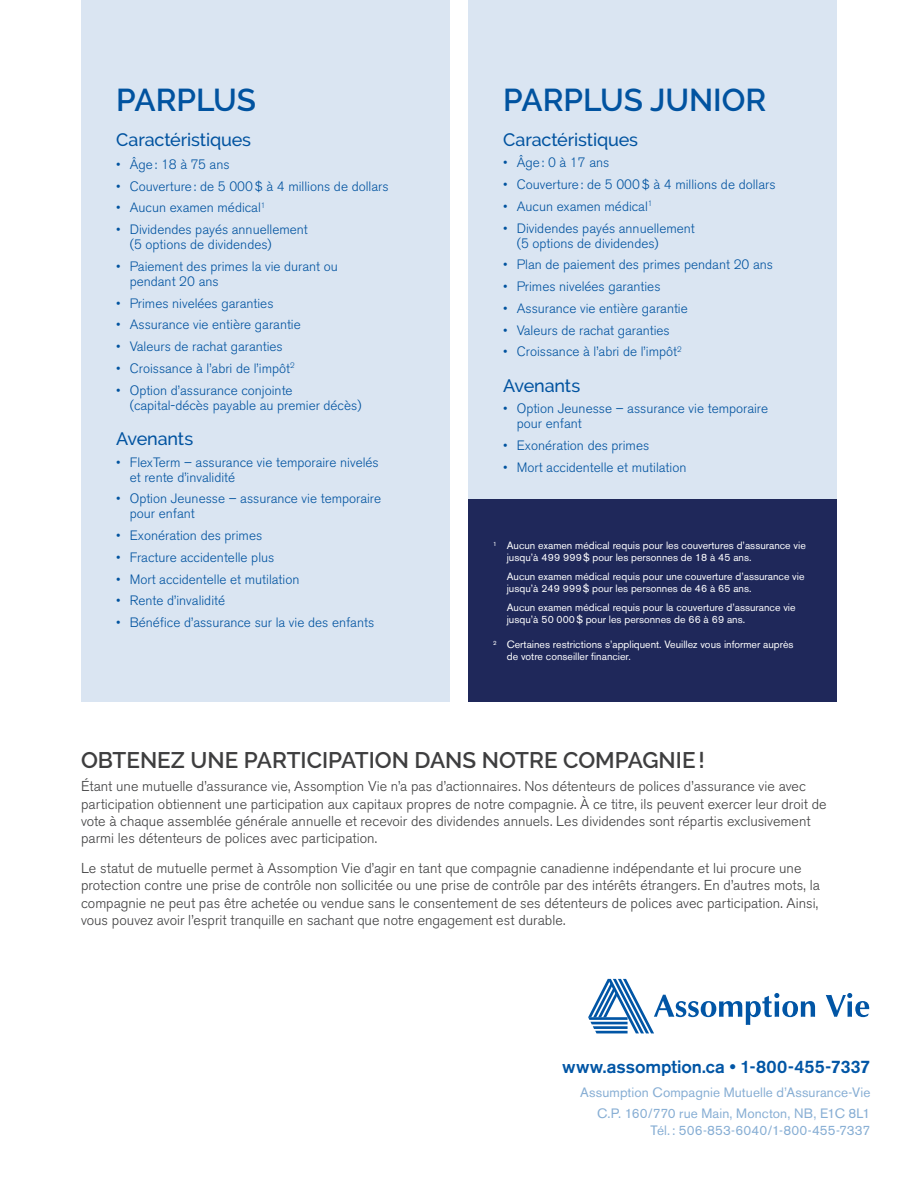
<style>
.page{position:relative;width:918px;height:1188px;background:#fff}
.page>*{position:absolute;margin:0;border:0;box-sizing:border-box;transform-origin:0 0}
.t1{font:600 31.5px "Raleway";color:#0153a0}
.t2{font:600 22.5px "Raleway";color:#3e3e3f}
.t3{font:500 18px "Raleway";letter-spacing:-.01em;color:#0153a0}
.t4{font:500 18px "Akzidenz Grotesk BE";letter-spacing:-.005em;color:#0155a5}
.t5{font:300 14.25px/17.1px "Akzidenz Grotesk BE";color:#3e3e3f}
.t6{font:300 13.5px/15px "Akzidenz Grotesk BE";color:#0153a0}
.t7{font:13.5px/21px "Akzidenz Grotesk BE";letter-spacing:.01em;color:#87aed4;text-align:right}
.t8{font:10.5px/12px "Akzidenz Grotesk BE";color:#fff}
</style>
<div class="page">
<svg style="left:588px;top:979px;width:227px;height:54px"></svg>
<svg style="left:826px;top:993px;width:43px;height:24px"></svg>
<div style="left:81px;top:0;width:369px;height:702px;background:#dae5f2"></div>
<div style="left:468px;top:0;width:369px;height:702px;background:#dae5f2"></div>
<div style="left:468px;top:500px;width:369px;height:202px;background:#1f285a"></div>
<h1 class="t1" style="left:116px;top:81px;width:141px">PARPLUS</h1>
<h3 class="t3" style="left:116px;top:129px;width:136px">Caractéristiques</h3>
<p class="t6" style="left:116px;top:157px;width:115px">• Âge: 18 à 75 ans</p>
<p class="t6" style="left:116px;top:179px;width:274px">• Couverture: de 5 000$ à 4 millions de dollars</p>
<p class="t6" style="left:116px;top:201px;width:151px">• Aucun examen médical<sup>1</sup></p>
<p class="t6" style="left:130px;top:222px;width:180px;text-indent:-14px">• Dividendes payés annuellement (5 options de dividendes)</p>
<p class="t6" style="left:130px;top:259px;width:210px;text-indent:-14px">• Paiement des primes la vie durant ou pendant 20 ans</p>
<p class="t6" style="left:116px;top:296px;width:159px">• Primes nivelées garanties</p>
<p class="t6" style="left:116px;top:318px;width:186px">• Assurance vie entière garantie</p>
<p class="t6" style="left:116px;top:339px;width:168px">• Valeurs de rachat garanties</p>
<p class="t6" style="left:116px;top:361px;width:180px">• Croissance à l’abri de l’impôt<sup>2</sup></p>
<p class="t6" style="left:130px;top:383px;width:233px;text-indent:-14px">• Option d’assurance conjointe (capital-décès payable au premier décès)</p>
<h3 class="t3" style="left:116px;top:428px;width:78px">Avenants</h3>
<p class="t6" style="left:130px;top:455px;width:250px;text-indent:-14px">• FlexTerm – assurance vie temporaire nivelés et rente d’invalidité</p>
<p class="t6" style="left:130px;top:491px;width:253px;text-indent:-14px">• Option Jeunesse – assurance vie temporaire pour enfant</p>
<p class="t6" style="left:116px;top:528px;width:147px">• Exonération des primes</p>
<p class="t6" style="left:116px;top:550px;width:160px">• Fracture accidentelle plus</p>
<p class="t6" style="left:116px;top:572px;width:185px">• Mort accidentelle et mutilation</p>
<p class="t6" style="left:116px;top:593px;width:110px">• Rente d’invalidité</p>
<p class="t6" style="left:116px;top:615px;width:259px">• Bénéfice d’assurance sur la vie des enfants</p>
<h1 class="t1" style="left:503px;top:81px;width:265px">PARPLUS JUNIOR</h1>
<h3 class="t3" style="left:503px;top:129px;width:136px">Caractéristiques</h3>
<p class="t6" style="left:503px;top:156px;width:108px">• Âge: 0 à 17 ans</p>
<p class="t6" style="left:503px;top:177px;width:274px">• Couverture: de 5 000$ à 4 millions de dollars</p>
<p class="t6" style="left:503px;top:199px;width:151px">• Aucun examen médical<sup>1</sup></p>
<p class="t6" style="left:517px;top:221px;width:180px;text-indent:-14px">• Dividendes payés annuellement (5 options de dividendes)</p>
<p class="t6" style="left:503px;top:258px;width:271px">• Plan de paiement des primes pendant 20 ans</p>
<p class="t6" style="left:503px;top:279px;width:159px">• Primes nivelées garanties</p>
<p class="t6" style="left:503px;top:301px;width:186px">• Assurance vie entière garantie</p>
<p class="t6" style="left:503px;top:323px;width:168px">• Valeurs de rachat garanties</p>
<p class="t6" style="left:503px;top:345px;width:180px">• Croissance à l’abri de l’impôt<sup>2</sup></p>
<h3 class="t3" style="left:503px;top:375px;width:78px">Avenants</h3>
<p class="t6" style="left:517px;top:401px;width:253px;text-indent:-14px">• Option Jeunesse – assurance vie temporaire pour enfant</p>
<p class="t6" style="left:503px;top:438px;width:147px">• Exonération des primes</p>
<p class="t6" style="left:503px;top:460px;width:185px">• Mort accidentelle et mutilation</p>
<p class="t8" style="left:507px;top:540px;width:301px;text-indent:-14px"><sup>1</sup> Aucun examen médical requis pour les couvertures d’assurance vie jusqu’à 499 999$ pour les personnes de 18 à 45 ans.</p>
<p class="t8" style="left:507px;top:570px;width:299px">Aucun examen médical requis pour une couverture d’assurance vie jusqu’à 249 999$ pour les personnes de 46 à 65 ans.</p>
<p class="t8" style="left:507px;top:601px;width:290px">Aucun examen médical requis pour la couverture d’assurance vie jusqu’à 50 000$ pour les personnes de 66 à 69 ans.</p>
<p class="t8" style="left:507px;top:639px;width:288px;text-indent:-14px"><sup>2</sup> Certaines restrictions s’appliquent. Veuillez vous informer auprès de votre conseiller financier.</p>
<h2 class="t2" style="left:81px;top:747px;width:625px">OBTENEZ UNE PARTICIPATION DANS NOTRE COMPAGNIE!</h2>
<p class="t5" style="left:81px;top:778px;width:747px">Étant une mutuelle d’assurance vie, Assomption Vie n’a pas d’actionnaires. Nos détenteurs de polices d’assurance vie avec participation obtiennent une participation aux capitaux propres de notre compagnie. À ce titre, ils peuvent exercer leur droit de vote à chaque assemblée générale annuelle et recevoir des dividendes annuels. Les dividendes sont répartis exclusivement parmi les détenteurs de polices avec participation.</p>
<p class="t5" style="left:81px;top:860px;width:740px">Le statut de mutuelle permet à Assomption Vie d’agir en tant que compagnie canadienne indépendante et lui procure une protection contre une prise de contrôle non sollicitée ou une prise de contrôle par des intérêts étrangers. En d’autres mots, la compagnie ne peut pas être achetée ou vendue sans le consentement de ses détenteurs de polices avec participation. Ainsi, vous pouvez avoir l’esprit tranquille en sachant que notre engagement est durable.</p>
<h3 class="t4" style="left:562px;top:1056px;width:310px">www.assomption.ca • 1-800-455-7337</h3>
<p class="t7" style="left:580px;top:1082px;width:292px">Assumption Compagnie Mutuelle d’Assurance-Vie<br>C.P. 160/770 rue Main, Moncton, NB, E1C 8L1</p>
<p class="t7" style="left:651px;top:1120px;width:221px">Tél.: 506-853-6040/1-800-455-7337</p>
</div>
